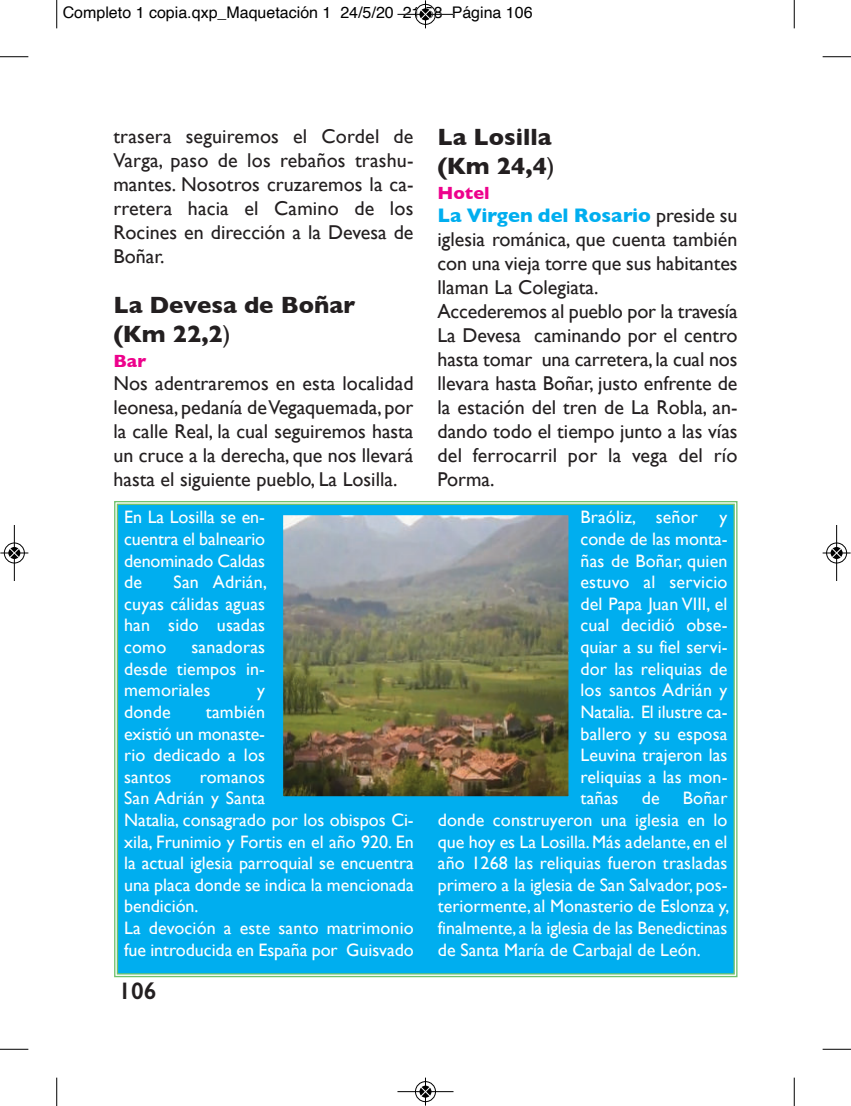
<style>
.page{position:relative;width:851px;height:1106px;background:#fff}
.page>*{position:absolute;margin:0;border:0;box-sizing:border-box;transform-origin:0 0}
.t1{font:700 24px/29px "Gill Sans";color:#231f20}
.t2{font:600 24px "Gill Sans";color:#231f20}
.t3{font:20px/24px "Gill Sans";color:#231f20;text-align:justify}
.t4{font:18px/21.6px "Gill Sans";color:#fff;text-align:justify}
.t5{font:700 18px "Gill Sans";color:#ed028c}
.t6{font:16px "Helvetica";color:#000}
.s1{font-weight:400}
.s2{font-weight:700;color:#00aeef}
</style>
<div class="page">
<div style="left:114px;top:501px;width:624px;height:476px;background:#00aeef"></div>
<img style="left:284px;top:516px;width:283px;height:279px">
<div style="left:279px;top:511px;width:293px;height:289px;border:4px solid #00aeef"></div>
<svg style="left:56px;top:0;width:1px;height:28px"></svg>
<svg style="left:0;top:56px;width:28px;height:1px"></svg>
<svg style="left:793px;top:0;width:1px;height:28px"></svg>
<svg style="left:822px;top:56px;width:28px;height:1px"></svg>
<svg style="left:56px;top:1077px;width:1px;height:29px"></svg>
<svg style="left:0;top:1048px;width:28px;height:1px"></svg>
<svg style="left:793px;top:1077px;width:1px;height:29px"></svg>
<svg style="left:822px;top:1048px;width:28px;height:1px"></svg>
<div style="left:415px;top:4px;width:21px;height:21px;border:1px solid #fff;border-radius:50%"></div>
<hr style="left:397px;top:14px;width:56px;height:1px;background:#000">
<div style="left:415px;top:4px;width:20px;height:21px;border:1px solid #000;border-radius:50%"></div>
<svg style="left:420px;top:0;width:10px;height:28px"></svg>
<div style="left:415px;top:1081px;width:21px;height:21px;border:1px solid #fff;border-radius:50%"></div>
<hr style="left:397px;top:1091px;width:56px;height:1px;background:#000">
<div style="left:415px;top:1081px;width:20px;height:20px;border:1px solid #000;border-radius:50%"></div>
<svg style="left:420px;top:1077px;width:10px;height:28px"></svg>
<div style="left:4px;top:542px;width:21px;height:21px;border:1px solid #fff;border-radius:50%"></div>
<hr style="left:14px;top:525px;width:1px;height:56px;background:#000">
<div style="left:4px;top:543px;width:21px;height:20px;border:1px solid #000;border-radius:50%"></div>
<svg style="left:0;top:548px;width:28px;height:10px"></svg>
<div style="left:825px;top:542px;width:22px;height:21px;border:1px solid #fff;border-radius:50%"></div>
<hr style="left:836px;top:525px;width:1px;height:56px;background:#000">
<div style="left:826px;top:543px;width:20px;height:20px;border:1px solid #000;border-radius:50%"></div>
<svg style="left:822px;top:548px;width:28px;height:10px"></svg>
<p class="t6" style="left:63px;top:6px;width:471px">Completo 1 copia.qxp_Maquetación 1 24/5/20 21:58 Página 106</p>
<p class="t3" style="left:113px;top:125px;width:301px">trasera seguiremos el Cordel de Varga, paso de los rebaños trashu&shy;mantes. Nosotros cruzaremos la ca&shy;rretera hacia el Camino de los Rocines en dirección a la Devesa de Boñar.</p>
<h1 class="t1" style="left:113px;top:291px;width:243px">La Devesa de Boñar (Km 22,2<span class="s1">)</span></h1>
<p class="t5" style="left:113px;top:351px;width:34px">Bar</p>
<p class="t3" style="left:113px;top:373px;width:301px">Nos adentraremos en esta localidad leonesa, pedanía de Vegaquemada, por la calle Real, la cual seguiremos hasta un cruce a la derecha, que nos llevará hasta el siguiente pueblo, La Losilla.</p>
<p class="t4" style="left:124px;top:508px;width:142px">En La Losilla se en&shy;cuentra el balneario denominado Caldas de</p>
<p class="t4" style="left:124px;top:573px;width:144px;text-indent:49px">San Adrián, cuyas cálidas aguas han sido usadas como</p>
<p class="t4" style="left:124px;top:637px;width:142px;text-indent:67px">sanadoras desde tiempos in&shy;memoriales</p>
<p class="t4" style="left:257px;top:681px;width:9px">y</p>
<p class="t4" style="left:124px;top:702px;width:142px;text-indent:82px">también existió un monaste&shy;rio dedicado a los santos</p>
<p class="t4" style="left:124px;top:702px;width:48px">donde</p>
<p class="t4" style="left:124px;top:767px;width:291px;text-align:left;text-indent:76px">romanos<br>San Adrián y Santa<br>Natalia, consagrado por los obispos Ci&shy;xila, Frunimio y Fortis en el año 920. En la actual iglesia parroquial se encuentra una placa donde se indica la mencionada bendición.<br>La devoción a este santo matrimonio fue introducida en España por Guisvado</p>
<h1 class="t2" style="left:118px;top:982px;width:40px">106</h1>
<h1 class="t1" style="left:437px;top:123px;width:119px">La Losilla (Km 24,4<span class="s1">)</span></h1>
<p class="t5" style="left:437px;top:183px;width:54px">Hotel</p>
<p class="t3" style="left:437px;top:205px;width:301px;text-align:left"><span class="s2">La Virgen del Rosario</span> preside su iglesia románica, que cuenta también con una vieja torre que sus habitantes llaman La Colegiata.<br>Accederemos al pueblo por la travesía<br>La Devesa caminando por el centro hasta tomar una carretera, la cual nos llevara hasta Boñar, justo enfrente de la estación del tren de La Robla, an&shy;dando todo el tiempo junto a las vías del ferrocarril por la vega del río<br>Porma.</p>
<p class="t4" style="left:580px;top:508px;width:148px">Braóliz, señor y conde de las monta&shy;ñas de Boñar, quien estuvo al servicio del Papa Juan VIII, el cual decidió obse&shy;quiar a su fiel servi&shy;dor las reliquias de los santos Adrián y Natalia. El ilustre ca&shy;ballero y su esposa Leuvina trajeron las reliquias a las mon&shy;tañas</p>
<p class="t4" style="left:438px;top:789px;width:293px;text-indent:245px">Boñar donde construyeron una iglesia en lo que hoy es La Losilla. Más adelante, en el año 1268 las reliquias fueron trasladas primero a la iglesia de San Salvador, pos&shy;teriormente, al Monasterio de Eslonza y, finalmente, a la iglesia de las Benedictinas de Santa María de Carbajal de León.</p>
<p class="t4" style="left:641px;top:789px;width:19px">de</p>
</div>
